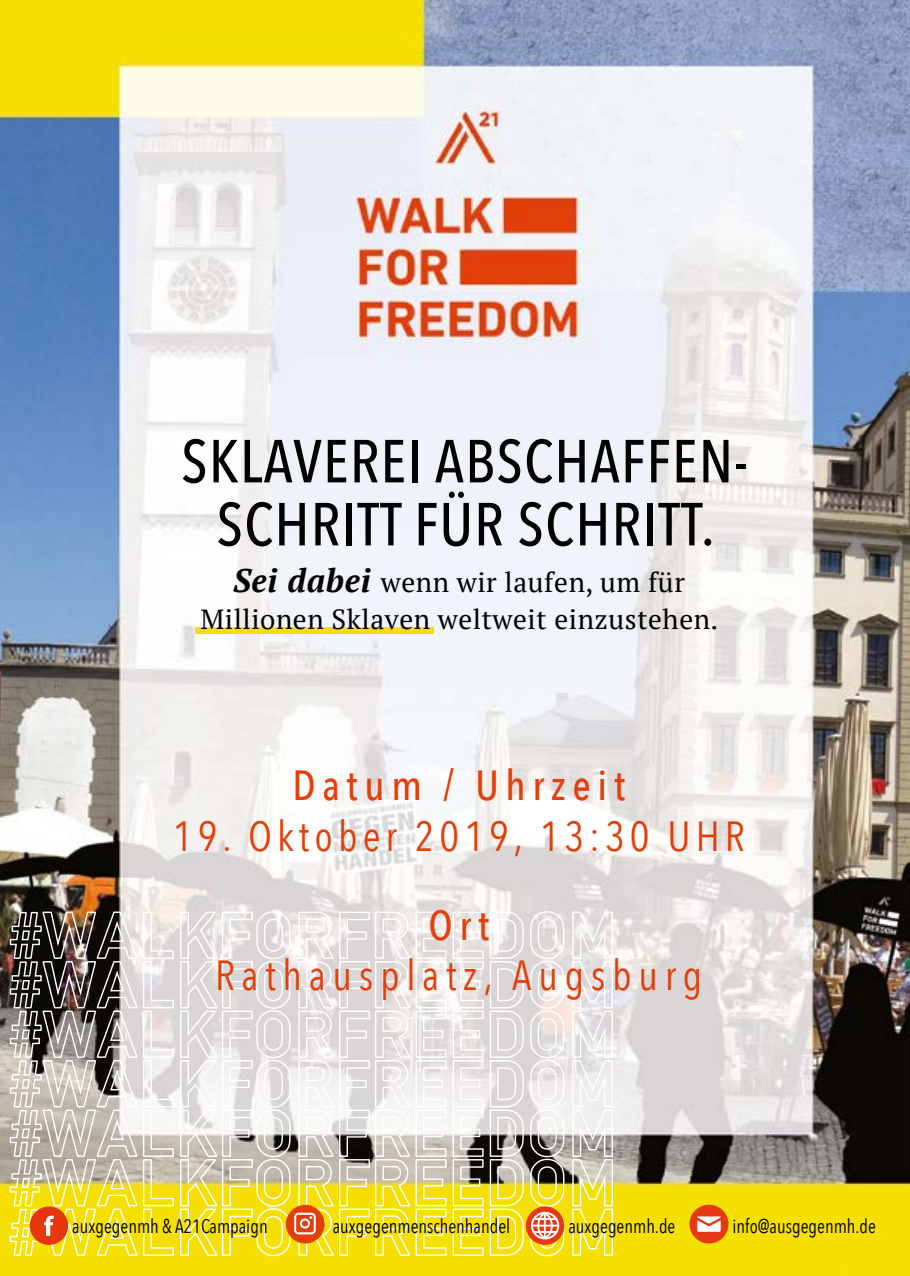
<style>
.page{position:relative;width:910px;height:1276px;background:#fff}
.page>*{position:absolute;margin:0;border:0;box-sizing:border-box;transform-origin:0 0}
.t1{font:500 60px "Avenir Next Condensed";letter-spacing:.02em;color:#000}
.t2{font:42px "Avenir Next Condensed";letter-spacing:.12em;color:#e43e09}
.t3{font:42px "Avenir Next Condensed";letter-spacing:.155em;color:#e43e09}
.t4{font:500 42px "Avenir Next Condensed";letter-spacing:.16em;color:#e43e09}
.t5{font:27.6px/37.5px "PT Serif";letter-spacing:.02em;color:#000;text-align:center}
.t6{font:19.5px "Avenir Next Condensed";color:#000;scale:.95 1}
.s1{font-weight:700;font-style:italic;font-size:32.4px}
</style>
<div class="page">
<img style="left:0;top:0;width:910px;height:1276px">
<svg style="left:572px;top:905px;width:42px;height:351px"></svg>
<svg style="left:9px;top:892px;width:282px;height:383px"></svg>
<div style="left:690px;top:1204px;width:38px;height:39px;background:#e63813;border-radius:50%"></div>
<svg style="left:697px;top:1216px;width:24px;height:15px"></svg>
<div style="left:196px;top:627px;width:238px;height:7px;background:#f5df00"></div>
<div style="left:286px;top:1204px;width:39px;height:39px;background:#e43e09;border-radius:50%"></div>
<div style="left:294px;top:1212px;width:22px;height:22px;border:2px solid #fff;border-radius:3px"></div>
<svg style="left:298px;top:910px;width:267px;height:351px"></svg>
<p class="t1" style="left:181px;top:425px;width:568px">SKLAVEREI ABSCHAFFEN-</p>
<p class="t1" style="left:217px;top:488px;width:499px">SCHRITT FÜR SCHRITT.</p>
<p class="t5" style="left:200px;top:563px;width:519px"><span class="s1">Sei dabei</span> wenn wir laufen, um für<br>Millionen Sklaven weltweit einzustehen.</p>
<p class="t4" style="left:292px;top:760px;width:334px">Datum / Uhrzeit</p>
<p class="t2" style="left:173px;top:800px;width:573px">19. Oktober 2019, 13:30 UHR</p>
<p class="t4" style="left:428px;top:899px;width:62px">Ort</p>
<p class="t3" style="left:215px;top:939px;width:489px">Rathausplatz, Augsburg</p>
<p class="t6" style="left:72px;top:1210px;width:207px">auxgegenmh &amp; A21Campaign</p>
<p class="t6" style="left:333px;top:1210px;width:188px">auxgegenmenschenhandel</p>
<p class="t6" style="left:568px;top:1209px;width:114px">auxgegenmh.de</p>
<p class="t6" style="left:732px;top:1209px;width:153px">info@ausgegenmh.de</p>
</div>
